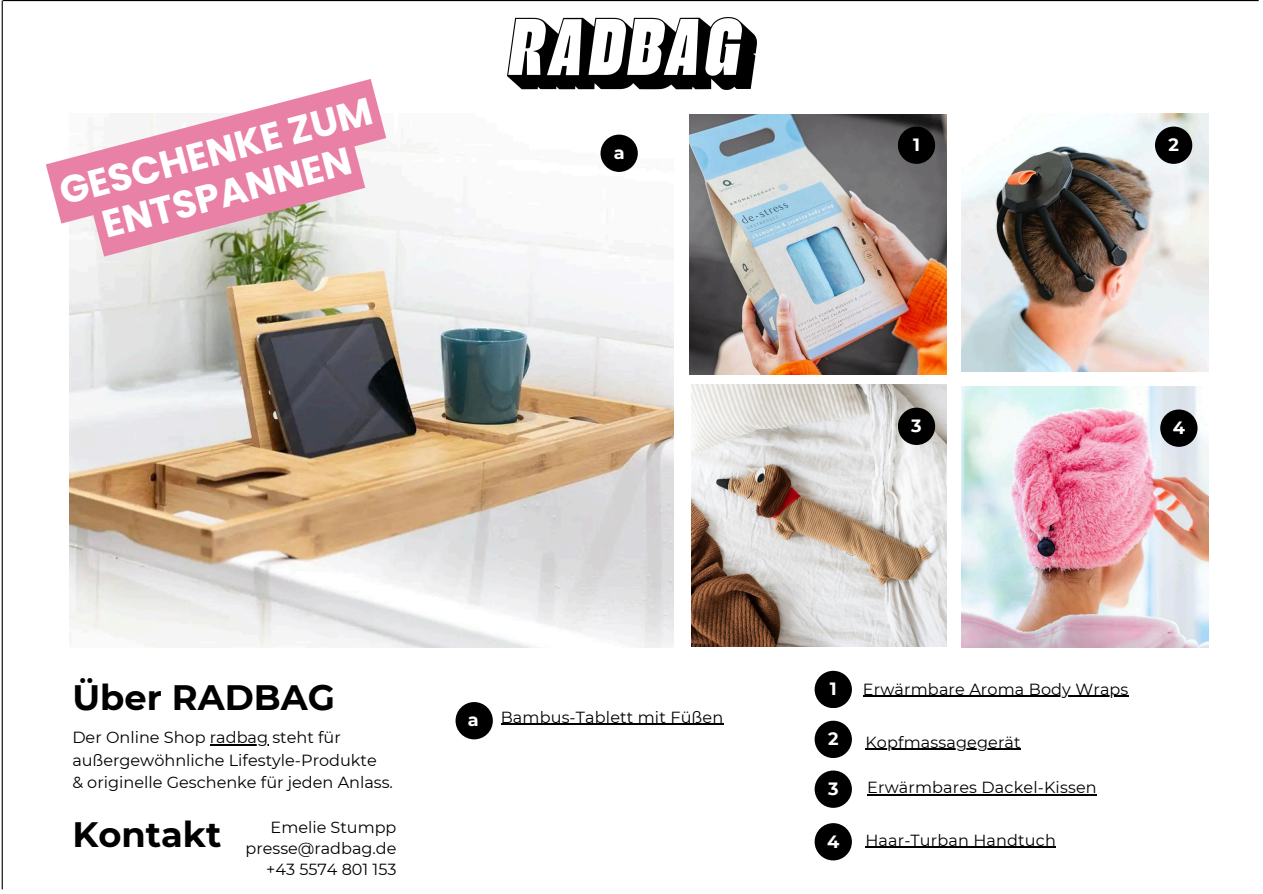
<style>
.page{position:relative;width:1263px;height:894px;background:#fff}
.page>*{position:absolute;margin:0;border:0;box-sizing:border-box;transform-origin:0 0}
.t1{font:700 38.4px/42.8px "Poppins";color:#fff;text-align:center}
.t2{font:700 35.25px "Montserrat";color:#000}
.t3{font:700 17.7px "Montserrat";color:#fff}
.t4{font:16.05px/22.5px "Montserrat";color:#000}
</style>
<div class="page">
<div style="left:815px;top:670px;width:37px;height:38px;background:#000;border-radius:50%"></div>
<div style="left:815px;top:720px;width:37px;height:37px;background:#000;border-radius:50%"></div>
<div style="left:815px;top:822px;width:37px;height:38px;background:#000;border-radius:50%"></div>
<hr style="left:3px;top:0;width:1256px;height:1px;background:#000">
<hr style="left:2px;top:1px;width:1px;height:888px;background:#000">
<img style="left:689px;top:114px;width:258px;height:260px">
<div style="left:898px;top:126px;width:37px;height:38px;background:#000;border-radius:50%"></div>
<img style="left:961px;top:113px;width:248px;height:258px">
<div style="left:1155px;top:126px;width:37px;height:38px;background:#000;border-radius:50%"></div>
<img style="left:691px;top:385px;width:256px;height:261px">
<div style="left:898px;top:407px;width:37px;height:38px;background:#000;border-radius:50%"></div>
<img style="left:961px;top:386px;width:248px;height:261px">
<div style="left:1160px;top:409px;width:37px;height:37px;background:#000;border-radius:50%"></div>
<div style="left:815px;top:770px;width:37px;height:37px;background:#000;border-radius:50%"></div>
<img style="left:70px;top:143px;width:604px;height:504px">
<div style="left:600px;top:134px;width:38px;height:38px;background:#000;border-radius:50%"></div>
<div style="left:456px;top:701px;width:37px;height:38px;background:#000;border-radius:50%"></div>
<img style="left:507px;top:17px;width:249px;height:72px">
<hr style="left:865px;top:748px;width:156px;height:1px;background:#000">
<hr style="left:867px;top:794px;width:230px;height:1px;background:#000">
<hr style="left:865px;top:846px;width:191px;height:1px;background:#000">
<hr style="left:863px;top:695px;width:266px;height:1px;background:#000">
<hr style="left:501px;top:723px;width:222px;height:1px;background:#000">
<hr style="left:210px;top:744px;width:58px;height:1px;background:#000">
<svg style="left:46px;top:79px;width:351px;height:186px;fill:#e980a5"></svg>
<h1 class="t1" style="left:55px;top:172px;width:323px;rotate:-15deg">GESCHENKE ZUM<br>ENTSPANNEN</h1>
<p class="t3" style="left:614px;top:142px;width:12px">a</p>
<p class="t2" style="left:72px;top:676px;width:264px">Über RADBAG</p>
<p class="t4" style="left:72px;top:725px;width:270px">Der Online Shop radbag steht für</p>
<p class="t4" style="left:72px;top:748px;width:322px">außergewöhnliche Lifestyle-Produkte<br>&amp; originelle Geschenke für jeden Anlass.</p>
<p class="t2" style="left:72px;top:812px;width:151px">Kontakt</p>
<p class="t4" style="left:271px;top:815px;width:127px">Emelie Stumpp</p>
<p class="t4" style="left:246px;top:836px;width:152px">presse@radbag.de</p>
<p class="t4" style="left:266px;top:858px;width:132px">+43 5574 801 153</p>
<p class="t3" style="left:468px;top:708px;width:12px">a</p>
<p class="t4" style="left:501px;top:705px;width:224px">Bambus-Tablett mit Füßen</p>
<p class="t3" style="left:913px;top:134px;width:8px">1</p>
<p class="t3" style="left:1168px;top:134px;width:12px">2</p>
<h2 class="t3" style="left:911px;top:415px;width:12px">3</h2>
<p class="t3" style="left:1173px;top:416px;width:14px">4</p>
<p class="t3" style="left:830px;top:677px;width:8px">1</p>
<p class="t3" style="left:828px;top:727px;width:12px">2</p>
<p class="t3" style="left:828px;top:777px;width:12px">3</p>
<p class="t3" style="left:827px;top:830px;width:14px">4</p>
<p class="t4" style="left:863px;top:677px;width:267px">Erwärmbare Aroma Body Wraps</p>
<p class="t4" style="left:865px;top:730px;width:157px">Kopfmassagegerät</p>
<p class="t4" style="left:867px;top:776px;width:231px">Erwärmbares Dackel-Kissen</p>
<h2 class="t4" style="left:865px;top:828px;width:192px">Haar-Turban Handtuch</h2>
</div>
